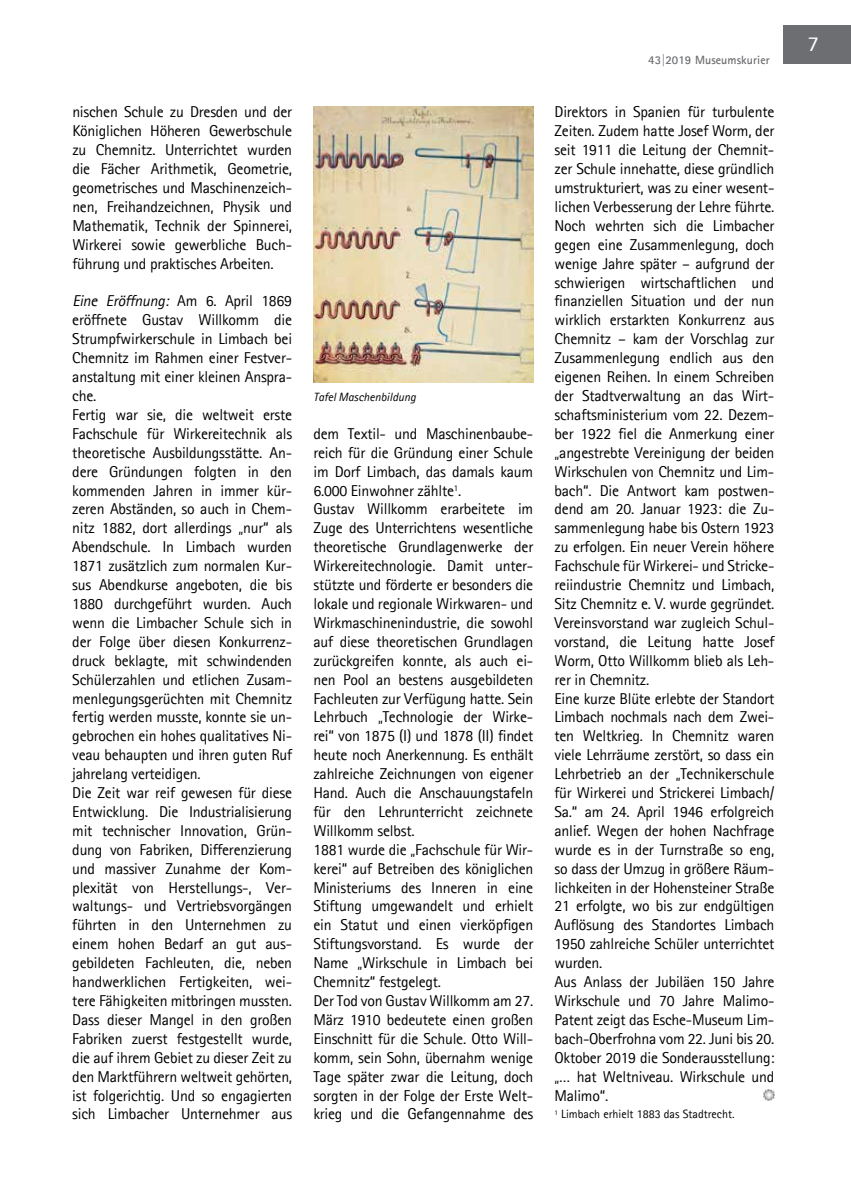
<style>
.page{position:relative;width:851px;height:1191px;background:#fff}
.page>*{position:absolute;margin:0;border:0;box-sizing:border-box;transform-origin:0 0}
.t1{font:21px "Agfa Rotis Sans Serif";color:#fff;scale:1.1 1}
.t2{font:15.75px/18.9px "Agfa Rotis Sans Serif";letter-spacing:-.015em;color:#000}
.t3{font:12px "Agfa Rotis Sans Serif";color:#000}
.t4{font:700 12px "Agfa Rotis Sans Serif";letter-spacing:.005em;color:#6d6e71}
.t5{font:italic 12px "Agfa Rotis Sans Serif";color:#000}
.s1{font-style:italic}
</style>
<div class="page">
<div style="left:782px;top:26px;width:68px;height:38px;background:#6d6e71"></div>
<img style="left:313px;top:106px;width:220px;height:276px">
<svg style="left:763px;top:1089px;width:11px;height:11px"></svg>
<p class="t2" style="left:72px;top:102px;width:221px;text-align:justify">nischen Schule zu Dresden und der Königlichen Höheren Gewerbschule zu Chemnitz. Unterrichtet wurden die Fächer Arithmetik, Geometrie, geometrisches und Maschinenzeich&shy;nen, Freihandzeichnen, Physik und Mathematik, Technik der Spinnerei, Wirkerei sowie gewerbliche Buch&shy;führung und praktisches Arbeiten.</p>
<p class="t2" style="left:72px;top:291px;width:221px"><span class="s1">Eine Eröffnung:</span> Am 6. Ap ri l 1 8 69 eröffnete Gustav Willkomm die Strumpfwirkerschule in Limbach bei Chemnitz im Rahmen einer Festver&shy;anstaltung mit einer kleinen Anspra&shy;che.<br>Fertig war sie, die weltweit erste Fachschule für Wirkereitechnik als theoretische Ausbildungsstätte. An&shy;dere Gründungen folgten in den kommenden Jahren in immer kür&shy;zeren Abständen, so auch in Chem&shy;nitz 1882, dort allerdings „nur“ als Abendschule. In Limbach wurden 1871 zusätzlich zum normalen Kur&shy;sus Abendkurse angeboten, die bis 1880 durchgeführt wurden. Auch wenn die Limbacher Schule sich in der Folge über diesen Konkurrenz&shy;druck beklagte, mit schwindenden Schülerzahlen und etlichen Zusam&shy;menlegungsgerüchten mit Chemnitz fertig werden musste, konnte sie un&shy;gebrochen ein hohes qualitatives Ni&shy;veau behaupten und ihren guten Ruf jahrelang verteidigen.<br>Die Zeit war reif gewesen für diese Entwicklung. Die Industrialisierung mit technischer Innovation, Grün&shy;dung von Fabriken, Differenzierung und massiver Zunahme der Kom&shy;plexität von Herstellungs-, Ver&shy;waltungs- und Vertriebsvorgängen führten in den Unternehmen zu einem hohen Bedarf an gut aus&shy;gebildeten Fachleuten, die, neben handwerklichen Fertigkeiten, wei&shy;tere Fähigkeiten mitbringen mussten.<br>Dass dieser Mangel in den großen Fabriken zuerst festgestellt wurde, die auf ihrem Gebiet zu dieser Zeit zu den Marktführern weltweit gehörten, ist folgerichtig. Und so engagierten sich Limbacher Unternehmer aus</p>
<p class="t5" style="left:313px;top:390px;width:104px">Tafel Maschenbildung</p>
<p class="t2" style="left:313px;top:424px;width:221px">dem Textil- und Maschinenbaube&shy;reich für die Gründung einer Schule im Dorf Limbach, das damals kaum 6.000 Einwohner zählte<sup>1</sup>.<br>Gustav Willkomm erarbeitete im Zuge des Unterrichtens wesentliche theoretische Grundlagenwerke der Wirkereitechnologie. Damit unter&shy;stützte und förderte er besonders die lokale und regionale Wirkwaren- und Wirkmaschinenindustrie, die sowohl auf diese theoretischen Grundlagen zurückgreifen konnte, als auch ei&shy;nen Pool an bestens ausgebildeten Fachleuten zur Verfügung hatte. Sein Lehrbuch „Technologie der Wirke&shy;rei“ von 1875 (I) und 1878 (II) findet heute noch Anerkennung. Es enthält zahlreiche Zeichnungen von eigener Hand. Auch die Anschauungstafeln für den Lehrunterricht zeichnete Willkomm selbst.<br>1881 wurde die „Fachschule für Wir&shy;kerei“ auf Betreiben des königlichen Ministeriums des Inneren in eine Stiftung umgewandelt und erhielt ein Statut und einen vierköpfigen Stiftungsvorstand. Es wurde der Name „Wirkschule in Limbach bei Chemnitz“ festgelegt.<br>Der Tod von Gustav Willkomm am 27.<br>März 1910 bedeutete einen großen Einschnitt für die Schule. Otto Will&shy;komm, sein Sohn, übernahm wenige Tage später zwar die Leitung, doch sorgten in der Folge der Erste Welt&shy;krieg und die Gefangennahme des</p>
<p class="t4" style="left:648px;top:52px;width:123px">43|2019 Museumskurier</p>
<p class="t2" style="left:554px;top:102px;width:221px">Direktors in Spanien für turbulente Zeiten. Zudem hatte Josef Worm, der seit 1911 die Leitung der Chemnit&shy;zer Schule innehatte, diese gründlich umstrukturiert, was zu einer wesent&shy;lichen Verbesserung der Lehre führte.<br>Noch wehrten sich die Limbacher gegen eine Zusammenlegung, doch wenige Jahre später – aufgrund der schwierigen wirtschaftlichen und finanziellen Situation und der nun wirklich erstarkten Konkurrenz aus Chemnitz – kam der Vorschlag zur Zusammenlegung endlich aus den eigenen Reihen. In einem Schreiben der Stadtverwaltung an das Wirt&shy;schaftsministerium vom 22. Dezem&shy;ber 1922 fiel die Anmerkung einer „angestrebte Vereinigung der beiden Wirkschulen von Chemnitz und Lim&shy;bach“. Die Antwort kam postwen&shy;dend am 20. Januar 1923: die Zu&shy;sammenlegung habe bis Ostern 1923 zu erfolgen. Ein neuer Verein höhere Fachschule für Wirkerei- und Stricke&shy;reiindustrie Chemnitz und Limbach, Sitz Chemnitz e. V. wurde gegründet.<br>Vereinsvorstand war zugleich Schul&shy;vorstand, die Leitung hatte Josef Worm, Otto Willkomm blieb als Leh&shy;rer in Chemnitz.<br>Eine kurze Blüte erlebte der Standort Limbach nochmals nach dem Zwei&shy;ten Weltkrieg. In Chemnitz waren viele Lehrräume zerstört, so dass ein Lehrbetrieb an der „Technikerschule für Wirkerei und Strickerei Limbach/ Sa.“ am 24. April 1946 erfolgreich anlief. Wegen der hohen Nachfrage wurde es in der Turnstraße so eng, so dass der Umzug in größere Räum&shy;lichkeiten in der Hohensteiner Straße 21 erfolgte, wo bis zur endgültigen Auflösung des Standortes Limbach 1950 zahlreiche Schüler unterrichtet wurden.<br>Aus Anlass der Jubiläen 150 Jahre Wirkschule und 70 Jahre Malimo-Patent zeigt das Esche-Museum Lim&shy;bach-Oberfrohna vom 22. Juni bis 20.<br>Oktober 2019 die Sonderausstellung: „… hat Weltniveau. Wirkschule und Malimo“.</p>
<p class="t3" style="left:554px;top:1107px;width:181px"><sup>1</sup> Limbach erhielt 1883 das Stadtrecht.</p>
<h1 class="t1" style="left:807px;top:31px;width:12px">7</h1>
</div>
